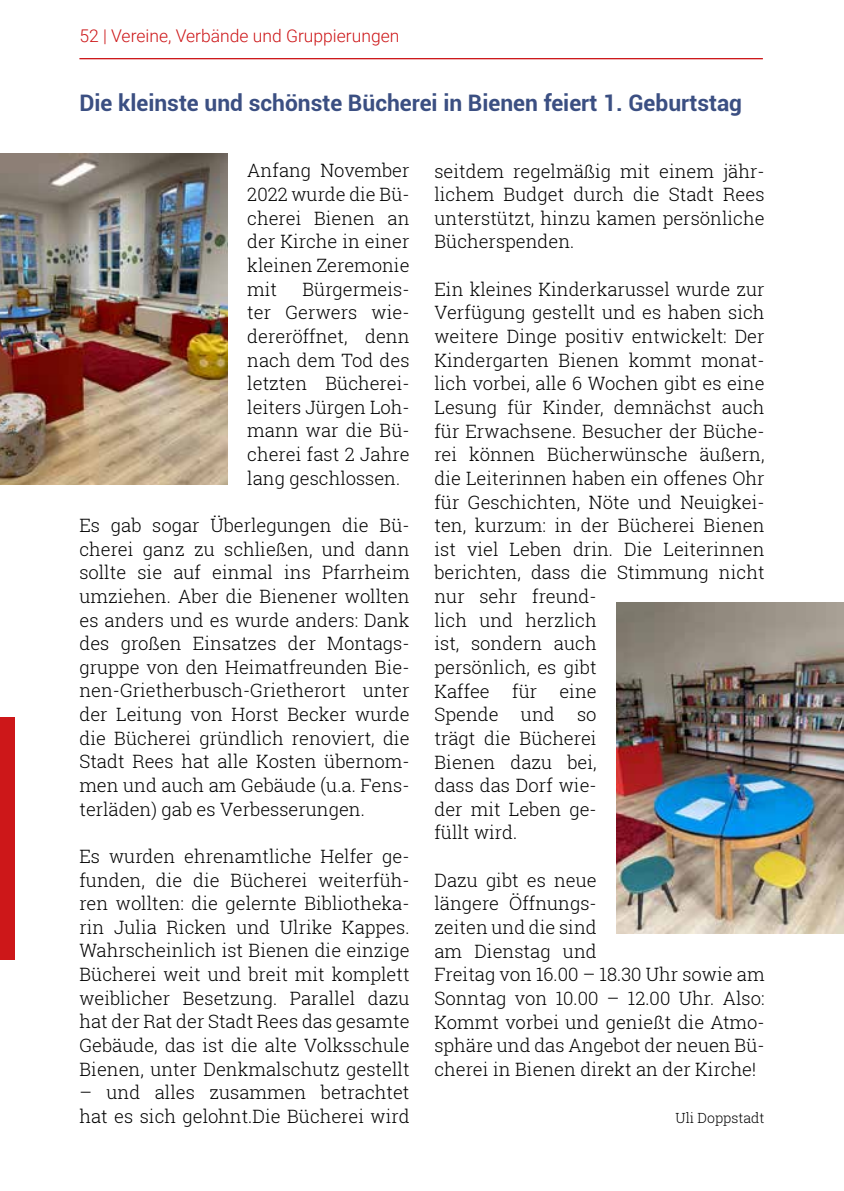
<style>
.page{position:relative;width:844px;height:1191px;background:#fff}
.page>*{position:absolute;margin:0;border:0;box-sizing:border-box;transform-origin:0 0}
.t1{font:700 22.75px "Roboto";color:#3b4f82}
.t2{font:300 18.38px/23.6px "Roboto Slab";color:#000;text-align:justify}
.t3{font:300 17.5px "Roboto";color:#cd1719}
.t4{font:300 14px "Roboto Slab";color:#000}
</style>
<div class="page">
<hr style="left:79px;top:58px;width:683px;height:1px;background:#cd1719">
<div style="left:0;top:716px;width:15px;height:243px;background:#cd1719"></div>
<img style="left:0;top:154px;width:227px;height:330px">
<img style="left:616px;top:603px;width:227px;height:330px">
<p class="t3" style="left:79px;top:24px;width:321px">52 | Vereine, Verbände und Gruppierungen</p>
<p class="t1" style="left:79px;top:87px;width:664px">Die kleinste und schönste Bücherei in Bienen feiert 1. Geburtstag</p>
<p class="t2" style="left:247px;top:158px;width:164px">Anfang November 2022 wurde die Bü&shy;cherei Bienen an der Kirche in einer kleinen Zeremonie mit</p>
<p class="t2" style="left:247px;top:277px;width:164px;text-indent:55px">Bürgermeis&shy;ter Gerwers wie&shy;dereröffnet, denn nach dem Tod des letzten Bücherei&shy;leiters Jürgen Loh&shy;mann war die Bü&shy;cherei fast 2 Jahre lang geschlossen.</p>
<p class="t2" style="left:79px;top:513px;width:331px">Es gab sogar Überlegungen die Bü&shy;cherei ganz zu schließen, und dann sollte sie auf einmal ins Pfarrheim umziehen. Aber die Bienener wollten es anders und es wurde anders: Dank des großen Einsatzes der Montags&shy;gruppe von den Heimatfreunden Bie&shy;nen-Grietherbusch-Grietherort unter der Leitung von Horst Becker wurde die Bücherei gründlich renoviert, die Stadt Rees hat alle Kosten übernom&shy;men und auch am Gebäude (u.a. Fens&shy;terläden) gab es Verbesserungen.</p>
<p class="t2" style="left:79px;top:844px;width:331px">Es wurden ehrenamtliche Helfer ge&shy;funden, die die Bücherei weiterfüh&shy;ren wollten: die gelernte Bibliotheka&shy;rin Julia Ricken und Ulrike Kappes.<br>Wahrscheinlich ist Bienen die einzige Bücherei weit und breit mit komplett weiblicher Besetzung. Parallel dazu hat der Rat der Stadt Rees das gesamte Gebäude, das ist die alte Volksschule Bienen, unter Denkmalschutz gestellt</p>
<p class="t2" style="left:79px;top:1080px;width:331px">– und alles zusammen betrachtet hat es sich gelohnt.Die Bücherei wird</p>
<p class="t2" style="left:434px;top:159px;width:331px">seitdem regelmäßig mit einem jähr&shy;lichem Budget durch die Stadt Rees unterstützt, hinzu kamen persönliche Bücherspenden.</p>
<p class="t2" style="left:434px;top:277px;width:331px;text-align:left">Ein kleines Kinderkarussel wurde zur<br>Verfügung gestellt und es haben sich weitere Dinge positiv entwickelt: Der<br>Kindergarten Bienen kommt monat&shy;lich vorbei, alle 6 Wochen gibt es eine<br>Lesung für Kinder, demnächst auch für Erwachsene. Besucher der Büche&shy;rei können Bücherwünsche äußern, die Leiterinnen haben ein offenes Ohr für Geschichten, Nöte und Neuigkei&shy;ten, kurzum: in der Bücherei Bienen ist viel Leben drin. Die Leiterinnen berichten, dass die Stimmung nicht nur sehr freund-<br>lich und herzlich<br>ist, sondern auch<br>persönlich, es gibt<br>Kaffee für eine<br>Spende und so<br>trägt die Bücherei<br>Bienen dazu bei,<br>dass das Dorf wie-<br>der mit Leben ge-<br>füllt wird.</p>
<p class="t2" style="left:434px;top:867px;width:331px;text-align:left">Dazu gibt es neue<br>längere Öffnungs-<br>zeiten und die sind<br>am Dienstag und<br>Freitag von 16.00 – 18.30 Uhr sowie am<br>Sonntag von 10.00 – 12.00 Uhr. Also:<br>Kommt vorbei und genießt die Atmo&shy;sphäre und das Angebot der neuen Bü&shy;cherei in Bienen direkt an der Kirche!</p>
<p class="t4" style="left:675px;top:1108px;width:90px">Uli Doppstadt</p>
</div>
